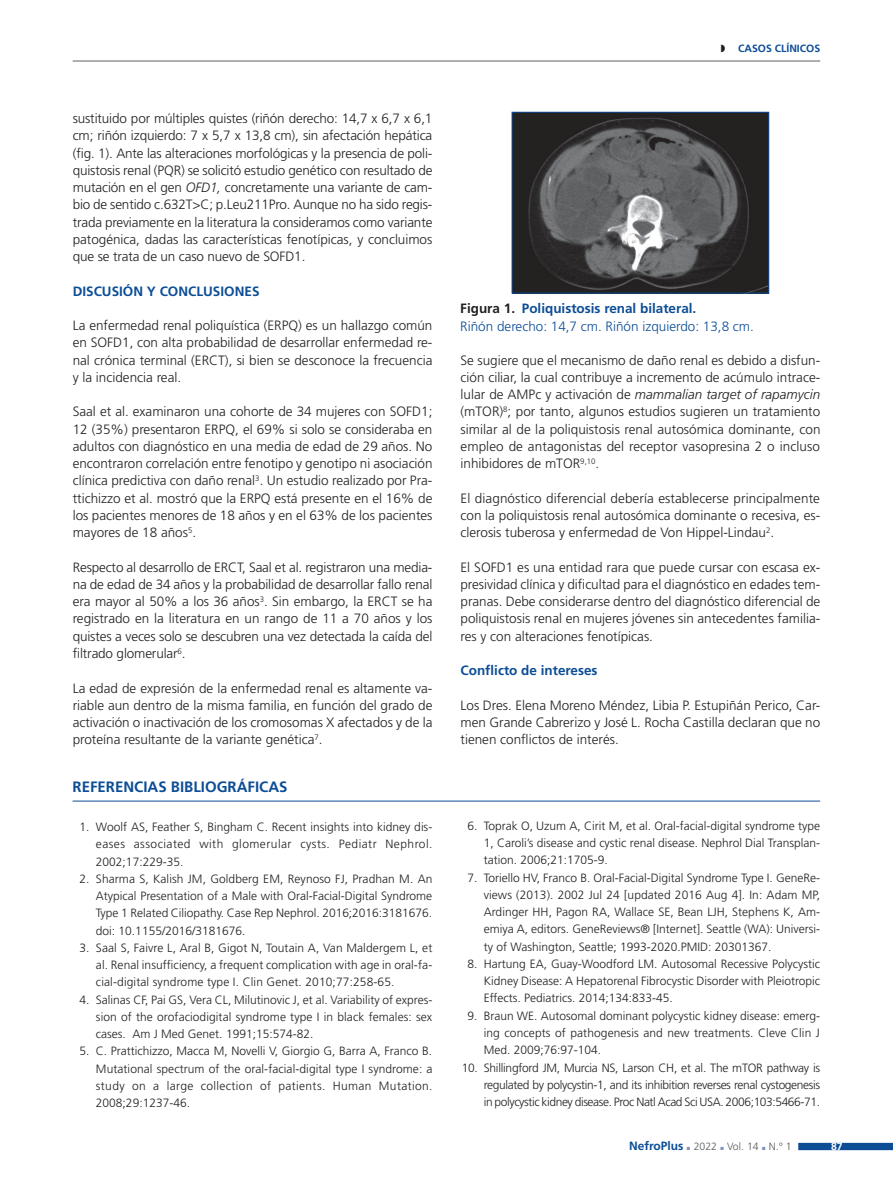
<style>
.page{position:relative;width:893px;height:1191px;background:#fff}
.page>*{position:absolute;margin:0;border:0;box-sizing:border-box;transform-origin:0 0}
.t1{font:700 15px "Frutiger";color:#0c4d96}
.t2{font:300 13.5px/17.2px "Frutiger";color:#221f1f;text-align:justify}
.t3{font:300 13.5px/17.2px "Frutiger";color:#0c4d96}
.t4{font:700 13.5px "Frutiger";color:#0c4d96}
.t5{font:300 12px/17.2px "Frutiger";color:#221f1f;text-align:justify}
.t6{font:700 12px "Frutiger";color:#0c4d96}
.t7{font:300 10.5px "Frutiger";color:#57585a}
.t8{font:700 10.5px "Frutiger";color:#0c4d96}
.t9{font:700 10.5px "Frutiger";color:#fff}
.s1{font-style:italic}
.s2{color:#221f1f}
.s3{font-weight:700;color:#221f1f}
.s4{font-weight:700}
.s5{color:#8590bf}
</style>
<div class="page">
<svg style="left:798px;top:1142px;width:95px;height:8px"></svg>
<hr style="left:73px;top:60px;width:747px;height:2px;background:#939597">
<img style="left:514px;top:114px;width:253px;height:177px">
<div style="left:512px;top:112px;width:257px;height:181px;border:1px solid #0c4d96"></div>
<hr style="left:73px;top:800px;width:747px;height:1px;background:#0c4d96">
<p class="t2" style="left:73px;top:111px;width:361px">sustituido por múltiples quistes (riñón derecho: 14,7 x 6,7 x 6,1 cm; riñón izquierdo: 7 x 5,7 x 13,8 cm), sin afectación hepática (fig. 1). Ante las alteraciones morfológicas y la presencia de poli&shy;quistosis renal (PQR) se solicitó estudio genético con resultado de mutación en el gen <span class="s1">OFD1,</span> concretamente una variante de cam&shy;bio de sentido c.632T&gt;C; p.Leu211Pro. Aunque no ha sido regis&shy;trada previamente en la literatura la consideramos como variante patogénica, dadas las características fenotípicas, y concluimos que se trata de un caso nuevo de SOFD1.</p>
<p class="t4" style="left:73px;top:283px;width:188px">DISCUSIÓN Y CONCLUSIONES</p>
<p class="t2" style="left:73px;top:318px;width:361px">La enfermedad renal poliquística (ERPQ) es un hallazgo común en SOFD1, con alta probabilidad de desarrollar enfermedad re&shy;nal crónica terminal (ERCT), si bien se desconoce la frecuencia y la incidencia real.</p>
<p class="t2" style="left:73px;top:404px;width:361px">Saal et al. examinaron una cohorte de 34 mujeres con SOFD1; 12 (35%) presentaron ERPQ, el 69% si solo se consideraba en adultos con diagnóstico en una media de edad de 29 años. No encontraron correlación entre fenotipo y genotipo ni asociación clínica predictiva con daño renal<sup>3</sup>. Un estudio realizado por Pra&shy;ttichizzo et al. mostró que la ERPQ está presente en el 16% de los pacientes menores de 18 años y en el 63% de los pacientes mayores de 18 años<sup>5</sup>.</p>
<p class="t2" style="left:73px;top:559px;width:361px">Respecto al desarrollo de ERCT, Saal et al. registraron una media&shy;na de edad de 34 años y la probabilidad de desarrollar fallo renal era mayor al 50% a los 36 años<sup>3</sup>. Sin embargo, la ERCT se ha registrado en la literatura en un rango de 11 a 70 años y los quistes a veces solo se descubren una vez detectada la caída del filtrado glomerular<sup>6</sup>.</p>
<p class="t2" style="left:73px;top:680px;width:361px">La edad de expresión de la enfermedad renal es altamente va&shy;riable aun dentro de la misma familia, en función del grado de activación o inactivación de los cromosomas X afectados y de la proteína resultante de la variante genética<sup>7</sup>.</p>
<p class="t1" style="left:73px;top:779px;width:217px">REFERENCIAS BIBLIOGRÁFICAS</p>
<p class="t5" style="left:96px;top:819px;width:338px;text-indent:-16px">1. Woolf AS, Feather S, Bingham C. Recent insights into kidney dis&shy;eases associated with glomerular cysts. Pediatr Nephrol.<br>2002;17:229-35.</p>
<p class="t5" style="left:96px;top:871px;width:338px;text-indent:-16px">2. Sharma S, Kalish JM, Goldberg EM, Reynoso FJ, Pradhan M. An Atypical Presentation of a Male with Oral-Facial-Digital Syndrome Type 1 Related Ciliopathy. Case Rep Nephrol. 2016;2016:3181676. doi: 10.1155/2016/3181676.</p>
<p class="t5" style="left:96px;top:940px;width:338px;text-indent:-17px">3. Saal S, Faivre L, Aral B, Gigot N, Toutain A, Van Maldergem L, et al. Renal insufficiency, a frequent complication with age in oral-fa&shy;cial-digital syndrome type I. Clin Genet. 2010;77:258-65.</p>
<p class="t5" style="left:96px;top:991px;width:338px;text-indent:-16px">4. Salinas CF, Pai GS, Vera CL, Milutinovic J, et al. Variability of expres&shy;sion of the orofaciodigital syndrome type I in black females: sex cases. Am J Med Genet. 1991;15:574-82.</p>
<p class="t5" style="left:96px;top:1043px;width:338px;text-indent:-16px">5. C. Prattichizzo, Macca M, Novelli V, Giorgio G, Barra A, Franco B.<br>Mutational spectrum of the oral-facial-digital type I syndrome: a study on a large collection of patients. Human Mutation.<br>2008;29:1237-46.</p>
<p class="t8" style="left:721px;top:42px;width:101px"><span class="s2">◗◗</span> CASOS CLÍNICOS</p>
<p class="t3" style="left:460px;top:301px;width:295px"><span class="s3">Figura 1.</span> <span class="s4">Poliquistosis renal bilateral.<br></span>Riñón derecho: 14,7 cm. Riñón izquierdo: 13,8 cm.</p>
<p class="t2" style="left:460px;top:352px;width:361px">Se sugiere que el mecanismo de daño renal es debido a disfun&shy;ción ciliar, la cual contribuye a incremento de acúmulo intrace&shy;lular de AMPc y activación de <span class="s1">mammalian target of rapamycin </span>(mTOR)<sup>8</sup>; por tanto, algunos estudios sugieren un tratamiento similar al de la poliquistosis renal autosómica dominante, con empleo de antagonistas del receptor vasopresina 2 o incluso inhibidores de mTOR<sup>9,10</sup>.</p>
<p class="t2" style="left:460px;top:490px;width:361px">El diagnóstico diferencial debería establecerse principalmente con la poliquistosis renal autosómica dominante o recesiva, es&shy;clerosis tuberosa y enfermedad de Von Hippel-Lindau<sup>2</sup>.</p>
<p class="t2" style="left:460px;top:559px;width:361px">El SOFD1 es una entidad rara que puede cursar con escasa ex&shy;presividad clínica y dificultad para el diagnóstico en edades tem&shy;pranas. Debe considerarse dentro del diagnóstico diferencial de poliquistosis renal en mujeres jóvenes sin antecedentes familia&shy;res y con alteraciones fenotípicas.</p>
<p class="t4" style="left:460px;top:663px;width:139px">Conflicto de intereses</p>
<p class="t2" style="left:460px;top:697px;width:361px">Los Dres. Elena Moreno Méndez, Libia P. Estupiñán Perico, Car&shy;men Grande Cabrerizo y José L. Rocha Castilla declaran que no tienen conflictos de interés.</p>
<p class="t5" style="left:484px;top:818px;width:338px;text-indent:-16px">6. Toprak O, Uzum A, Cirit M, et al. Oral-facial-digital syndrome type 1, Caroli’s disease and cystic renal disease. Nephrol Dial Transplan&shy;tation. 2006;21:1705-9.</p>
<p class="t5" style="left:484px;top:869px;width:338px;text-indent:-16px">7. Toriello HV, Franco B. Oral-Facial-Digital Syndrome Type I. GeneRe&shy;views (2013). 2002 Jul 24 [updated 2016 Aug 4]. In: Adam MP, Ardinger HH, Pagon RA, Wallace SE, Bean LJH, Stephens K, Am&shy;emiya A, editors. GeneReviews® [Internet]. Seattle (WA): Universi&shy;ty of Washington, Seattle; 1993-2020.PMID: 20301367.</p>
<p class="t5" style="left:484px;top:956px;width:338px;text-indent:-16px">8. Hartung EA, Guay-Woodford LM. Autosomal Recessive Polycystic Kidney Disease: A Hepatorenal Fibrocystic Disorder with Pleiotropic Effects. Pediatrics. 2014;134:833-45.</p>
<p class="t5" style="left:484px;top:1007px;width:338px;text-indent:-16px">9. Braun WE. Autosomal dominant polycystic kidney disease: emerg&shy;ing concepts of pathogenesis and new treatments. Cleve Clin J Med. 2009;76:97-104.</p>
<p class="t5" style="left:484px;top:1059px;width:338px;text-indent:-22px">10. Shillingford JM, Murcia NS, Larson CH, et al. The mTOR pathway is regulated by polycystin-1, and its inhibition reverses renal cystogenesis in polycystic kidney disease. Proc Natl Acad Sci USA. 2006;103:5466-71.</p>
<p class="t6" style="left:629px;top:1139px;width:56px">NefroPlus</p>
<p class="t7" style="left:687px;top:1142px;width:106px"><span class="s5">■</span> 2022 <span class="s5">■</span> Vol. 14 <span class="s5">■</span> N.° 1</p>
<p class="t9" style="left:831px;top:1140px;width:13px">87</p>
</div>
